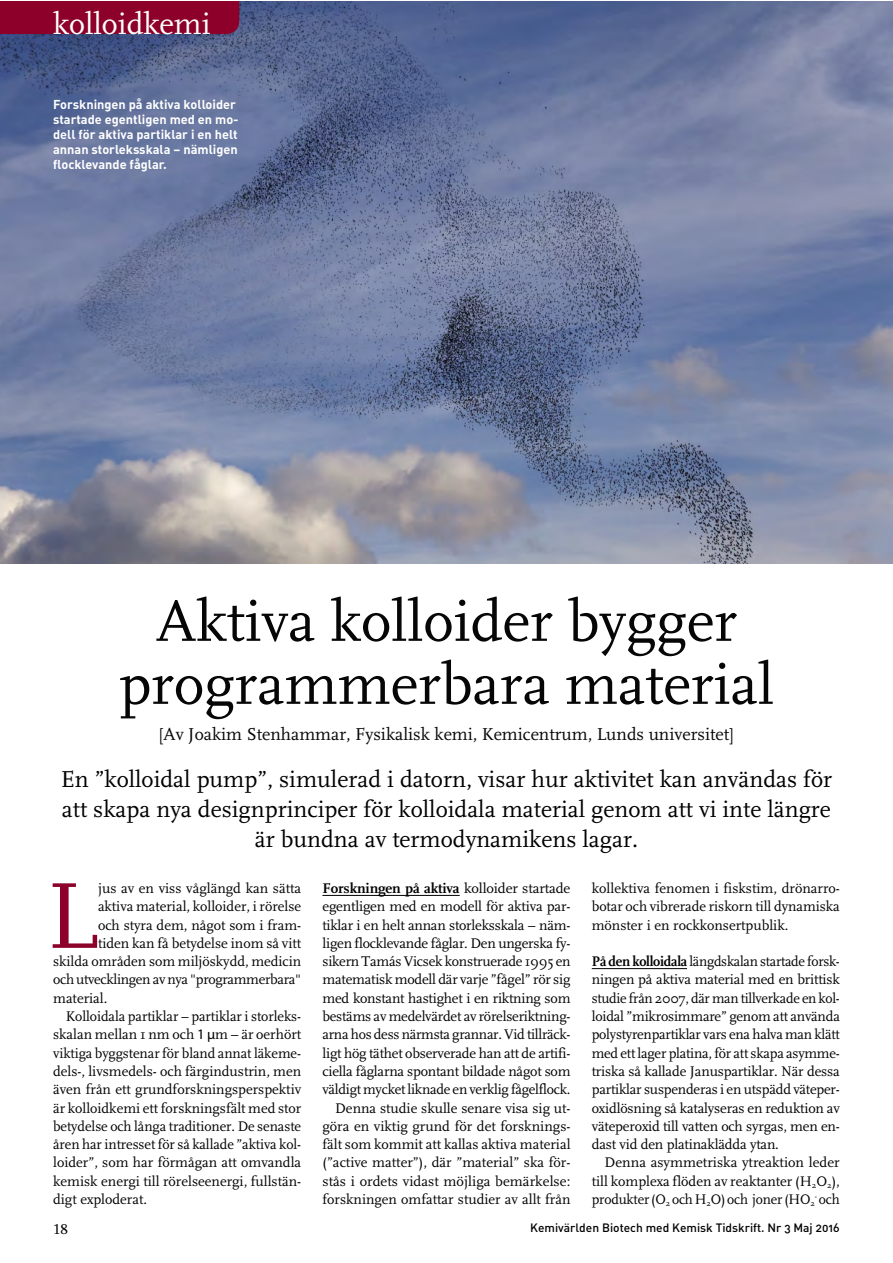
<style>
.page{position:relative;width:893px;height:1263px;background:#fff}
.page>*{position:absolute;margin:0;border:0;box-sizing:border-box;transform-origin:0 0}
.t1{font:97.8px "FF Scala";color:#8d0029}
.t2{font:60px/63px "FF Scala";color:#070606;text-align:center}
.t3{font:31.5px "FF Scala";color:#fff}
.t4{font:24px/30px "FF Scala";color:#000;text-align:center}
.t5{font:18px "FF Scala";color:#070606}
.t6{font:15px "Scala Caps";color:#000}
.t7{font:14.55px/18.3px "FF Scala";letter-spacing:-.005em;color:#000;text-align:justify}
.t8{font:700 14.55px "Scala";letter-spacing:-.01em;color:#000}
.t9{font:12.75px/15px "DIN Bold Alternate";color:#fff}
.t10{font:12px "DIN Medium Alternate";color:#000}
.s1{font-family:"Myriad Pro"}
.s2{font-family:"FF Scala";font-weight:400}
.s3{font-family:"Scala";font-weight:700}
</style>
<div class="page">
<img style="left:0;top:1px;width:892px;height:562px">
<hr style="left:322px;top:895px;width:138px;height:1px;background:#000">
<hr style="left:592px;top:968px;width:95px;height:1px;background:#000">
<div style="left:0;top:1px;width:239px;height:33px;background:#8d0029"></div>
<h3 class="t3" style="left:53px;top:7px;width:159px">kolloidkemi</h3>
<p class="t9" style="left:53px;top:97px;width:187px">Forskningen på aktiva kolloider startade egentligen med en mo&shy;dell för aktiva partiklar i en helt annan storleksskala – nämligen flocklevande fåglar.</p>
<h2 class="t2" style="left:119px;top:591px;width:656px">Aktiva kolloider bygger programmerbara material</h2>
<p class="t5" style="left:159px;top:725px;width:576px">[Av Joakim Stenhammar, Fysikalisk kemi, Kemicentrum, Lunds universitet]</p>
<h3 class="t4" style="left:61px;top:765px;width:773px">En ”kolloidal pump”, simulerad i datorn, visar hur aktivitet kan användas för att skapa nya designprinciper för kolloidala material genom att vi inte längre är bundna av termodynamikens lagar.</h3>
<h1 class="t1" style="left:46px;top:863px;width:53px">L</h1>
<p class="t7" style="left:98px;top:879px;width:205px">jus av en viss våglängd kan sätta</p>
<p class="t7" style="left:98px;top:898px;width:205px">aktiva material, kolloider, i rörelse</p>
<p class="t7" style="left:98px;top:916px;width:205px">och styra dem, något som i fram-</p>
<p class="t7" style="left:98px;top:934px;width:205px">tiden kan få betydelse inom så vitt</p>
<p class="t7" style="left:53px;top:952px;width:250px">skilda områden som miljöskydd, medicin</p>
<p class="t7" style="left:53px;top:971px;width:249px">och utvecklingen av nya "programmerbara"</p>
<p class="t7" style="left:53px;top:989px;width:56px">material.</p>
<p class="t7" style="left:66px;top:1007px;width:237px">Kolloidala partiklar – partiklar i storleks-</p>
<p class="t7" style="left:53px;top:1026px;width:250px">skalan mellan 1 nm och <span class="s1">1 µ</span>m – är oerhört</p>
<p class="t7" style="left:53px;top:1044px;width:250px">viktiga byggstenar för bland annat läkeme-</p>
<p class="t7" style="left:53px;top:1062px;width:250px">dels-, livsmedels- och färgindustrin, men</p>
<p class="t7" style="left:53px;top:1081px;width:250px">även från ett grundforskningsperspektiv</p>
<p class="t7" style="left:53px;top:1099px;width:250px">är kolloidkemi ett forskningsfält med stor</p>
<p class="t7" style="left:53px;top:1117px;width:249px">betydelse och långa traditioner. De senaste</p>
<p class="t7" style="left:53px;top:1135px;width:250px">åren har intresset för så kallade ”aktiva kol-</p>
<p class="t7" style="left:53px;top:1154px;width:250px">loider”, som har förmågan att omvandla</p>
<p class="t7" style="left:53px;top:1172px;width:250px">kemisk energi till rörelseenergi, fullstän-</p>
<p class="t7" style="left:53px;top:1190px;width:95px">digt exploderat.</p>
<p class="t8" style="left:322px;top:880px;width:249px">Forskningen på aktiva <span class="s2">kolloider startade</span></p>
<p class="t7" style="left:322px;top:898px;width:250px;text-align:right">egentligen med en modell för aktiva par&shy;tiklar i en helt annan storleksskala – näm&shy;ligen flocklevande fåglar. Den ungerska fy&shy;sikern Tamás Vicsek konstruerade 1995 en matematisk modell där varje ”fågel” rör sig med konstant hastighet i en riktning som bestäms av medelvärdet av rörelseriktning&shy;arna hos dess närmsta grannar. Vid tillräck&shy;ligt hög täthet observerade han att de artifi&shy;ciella fåglarna spontant bildade något som väldigt mycket liknade en verklig fågelflock.<br>Denna studie skulle senare visa sig ut&shy;göra en viktig grund för det forsknings&shy;fält som kommit att kallas aktiva material (”active matter”), där ”material” ska för&shy;stås i ordets vidast möjliga bemärkelse: forskningen omfattar studier av allt från</p>
<p class="t7" style="left:592px;top:879px;width:250px">kollektiva fenomen i fiskstim, drönarro&shy;botar och vibrerade riskorn till dynamiska mönster i en rockkonsertpublik.</p>
<p class="t7" style="left:592px;top:952px;width:250px"><span class="s3">På den kolloidala</span> längdskalan startade forsk&shy;ningen på aktiva material med en brittisk studie från 2007, där man tillverkade en kol&shy;loidal ”mikrosimmare” genom att använda polystyrenpartiklar vars ena halva man klätt med ett lager platina, för att skapa asymme&shy;triska så kallade Januspartiklar. När dessa partiklar suspenderas i en utspädd väteper&shy;oxidlösning så katalyseras en reduktion av väteperoxid till vatten och syrgas, men en&shy;dast vid den platinaklädda ytan.</p>
<p class="t7" style="left:592px;top:1154px;width:250px;text-indent:13px">Denna asymmetriska ytreaktion leder till komplexa flöden av reaktanter (H<sub>2</sub>O<sub>2</sub>), produkter (O<sub>2</sub> och H<sub>2</sub>O) och joner (HO<sub>2</sub><sup>-</sup> och</p>
<p class="t6" style="left:53px;top:1220px;width:16px">18</p>
<p class="t10" style="left:530px;top:1220px;width:311px">Kemivärlden Biotech med Kemisk Tidskrift. Nr 3 Maj 2016</p>
</div>
